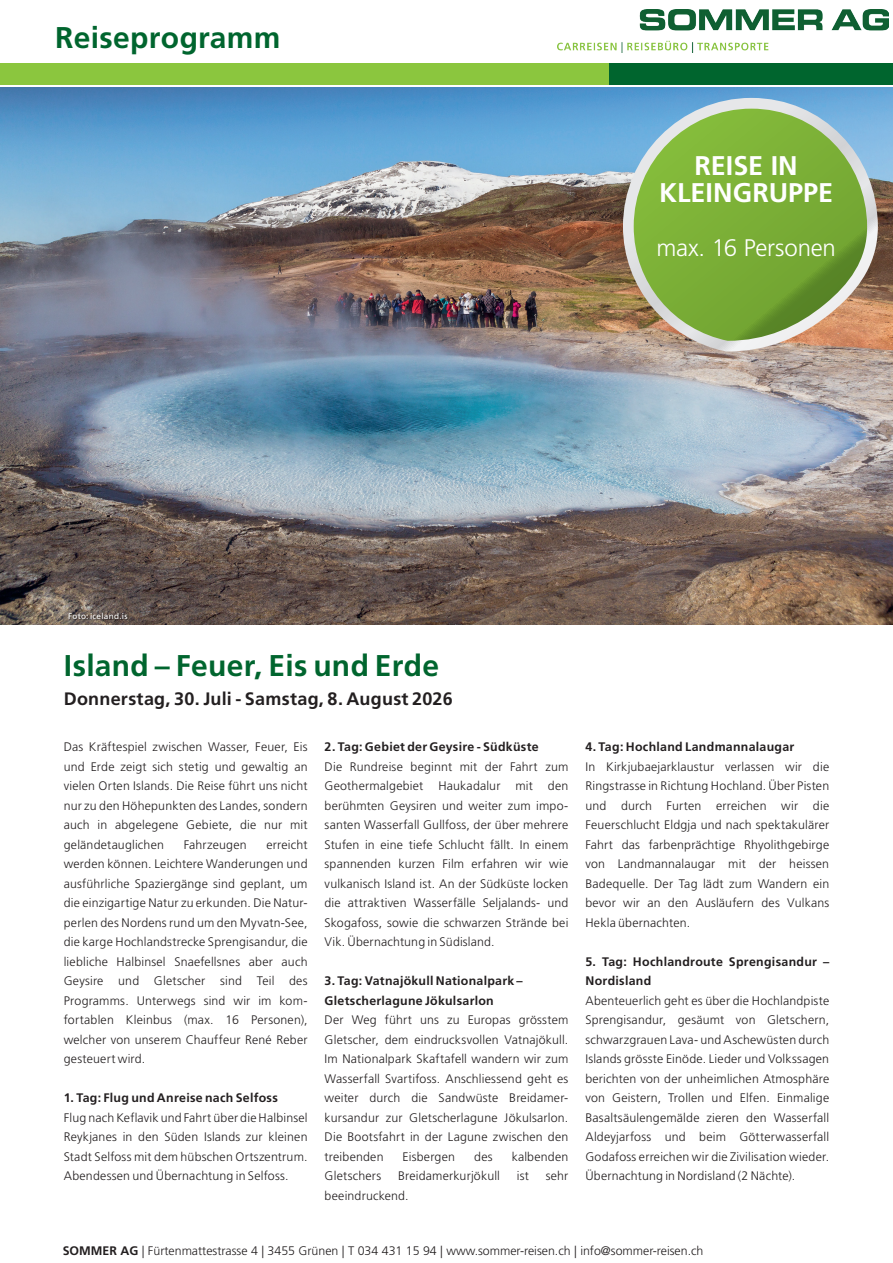
<style>
.page{position:relative;width:893px;height:1263px;background:#fff}
.page>*{position:absolute;margin:0;border:0;box-sizing:border-box;transform-origin:0 0}
.t1{font:700 30px "Frutiger LT Pro";letter-spacing:.01em;color:#00652e}
.t2{font:700 27px/27px "Frutiger LT Pro";color:#fff;text-align:center}
.t3{font:300 24px "Frutiger LT Pro";letter-spacing:-.01em;color:#fff}
.t4{font:700 18px "Frutiger LT Pro";letter-spacing:.015em;color:#231f20}
.t5{font:300 12.3px/19.5px "Frutiger LT Pro";letter-spacing:.015em;color:#231f20;text-align:justify}
.t6{font:700 12.3px/19.5px "Frutiger LT Pro";letter-spacing:.02em;color:#231f20}
.t7{font:8.25px "Frutiger LT Pro";letter-spacing:.03em;color:#fff}
.s1{font-weight:700}
</style>
<div class="page">
<img style="left:0;top:87px;width:893px;height:537px">
<div style="left:0;top:64px;width:609px;height:21px;background:#8bc63e"></div>
<div style="left:609px;top:64px;width:284px;height:21px;background:#00652e"></div>
<img style="left:558px;top:10px;width:331px;height:42px">
<img style="left:623px;top:98px;width:255px;height:253px">
<svg style="left:634px;top:109px;width:233px;height:232px;background:#87af53"></svg>
<div style="left:69px;top:613px;width:60px;height:7px;background:#231f20;opacity:.75"></div>
<h1 class="t1" style="left:55px;top:20px;width:227px">Reiseprogramm</h1>
<h2 class="t2" style="left:659px;top:152px;width:176px">REISE IN<br>KLEINGRUPPE</h2>
<h3 class="t3" style="left:656px;top:234px;width:181px">max. 16 Personen</h3>
<p class="t7" style="left:68px;top:611px;width:61px">Foto: iceland.is</p>
<h1 class="t1" style="left:64px;top:648px;width:377px">Island – Feuer, Eis und Erde</h1>
<h3 class="t4" style="left:64px;top:688px;width:390px">Donnerstag, 30. Juli - Samstag, 8. August 2026</h3>
<p class="t5" style="left:64px;top:737px;width:245px">Das Kräftespiel zwischen Wasser, Feuer, Eis und Erde zeigt sich stetig und gewaltig an vielen Orten Islands. Die Reise führt uns nicht nur zu den Höhepunkten des Landes, sondern auch in abgelegene Gebiete, die nur mit geländetauglichen</p>
<p class="t5" style="left:64px;top:835px;width:245px;text-indent:203px">erreicht werden können. Leichtere Wanderungen und ausführliche Spaziergänge sind geplant, um die einzigartige Natur zu erkunden. Die Natur&shy;perlen des Nordens rund um den Myvatn-See, die karge Hochlandstrecke Sprengisandur, die liebliche Halbinsel Snaefellsnes aber auch Geysire und Gletscher sind Teil des Programms. Unterwegs sind wir im kom&shy;fortablen Kleinbus (max. 16 Personen), welcher von unserem Chauffeur René Reber gesteuert wird.</p>
<p class="t6" style="left:64px;top:1088px;width:216px">1. Tag: Flug und Anreise nach Selfoss</p>
<p class="t5" style="left:64px;top:1108px;width:245px">Flug nach Keflavik und Fahrt über die Halbinsel Reykjanes in den Süden Islands zur kleinen Stadt Selfoss mit dem hübschen Ortszentrum.<br>Abendessen und Übernachtung in Selfoss.</p>
<p class="t5" style="left:184px;top:835px;width:64px">Fahrzeugen</p>
<p class="t6" style="left:325px;top:737px;width:216px">2. Tag: Gebiet der Geysire - Südküste</p>
<p class="t5" style="left:325px;top:757px;width:245px">Die Rundreise beginnt mit der Fahrt zum Geothermalgebiet Haukadalur mit den berühmten Geysiren und weiter zum impo&shy;santen Wasserfall Gullfoss, der über mehrere Stufen in eine tiefe Schlucht fällt. In einem spannenden kurzen Film erfahren wir wie vulkanisch Island ist. An der Südküste locken die attraktiven Wasserfälle Seljalands- und Skogafoss, sowie die schwarzen Strände bei Vik. Übernachtung in Südisland.</p>
<p class="t6" style="left:325px;top:971px;width:200px">3. Tag: Vatnajökull Nationalpark –<br>Gletscherlagune Jökulsarlon</p>
<p class="t5" style="left:325px;top:1010px;width:245px">Der Weg führt uns zu Europas grösstem Gletscher, dem eindrucksvollen Vatnajökull.<br>Im Nationalpark Skaftafell wandern wir zum Wasserfall Svartifoss. Anschliessend geht es weiter durch die Sandwüste Breidamer&shy;kursandur zur Gletscherlagune Jökulsarlon.<br>Die Bootsfahrt in der Lagune zwischen den treibenden</p>
<p class="t5" style="left:403px;top:1147px;width:54px">Eisbergen</p>
<p class="t5" style="left:474px;top:1147px;width:20px">des</p>
<p class="t5" style="left:512px;top:1147px;width:58px">kalbenden</p>
<p class="t5" style="left:325px;top:1166px;width:58px">Gletschers</p>
<p class="t5" style="left:398px;top:1166px;width:103px">Breidamerkurjökull</p>
<p class="t5" style="left:517px;top:1166px;width:14px">ist</p>
<p class="t5" style="left:546px;top:1166px;width:24px">sehr</p>
<p class="t5" style="left:325px;top:1186px;width:86px">beeindruckend.</p>
<p class="t6" style="left:585px;top:737px;width:210px">4. Tag: Hochland Landmannalaugar</p>
<p class="t5" style="left:585px;top:757px;width:245px">In Kirkjubaejarklaustur verlassen wir die Ringstrasse in Richtung Hochland. Über Pisten und durch Furten erreichen wir die Feuerschlucht Eldgja und nach spektakulärer Fahrt das farbenprächtige Rhyolithgebirge von Landmannalaugar mit der heissen Badequelle. Der Tag lädt zum Wandern ein bevor wir an den Ausläufern des Vulkans Hekla übernachten.</p>
<p class="t6" style="left:585px;top:952px;width:245px">5. Tag: Hochlandroute Sprengisandur –<br>Nordisland</p>
<p class="t5" style="left:585px;top:991px;width:245px">Abenteuerlich geht es über die Hochlandpiste Sprengisandur, gesäumt von Gletschern, schwarzgrauen Lava- und Aschewüsten durch Islands grösste Einöde. Lieder und Volkssagen berichten von der unheimlichen Atmosphäre von Geistern, Trollen und Elfen. Einmalige Basaltsäulengemälde zieren den Wasserfall Aldeyjarfoss und beim Götterwasserfall Godafoss erreichen wir die Zivilisation wieder.<br>Übernachtung in Nordisland (2 Nächte).</p>
<p class="t5" style="left:63px;top:1240px;width:642px"><span class="s1">SOMMER AG</span> | Fürtenmattestrasse 4 | 3455 Grünen | T 034 431 15 94 | www.sommer-reisen.ch | info@sommer-reisen.ch</p>
</div>
